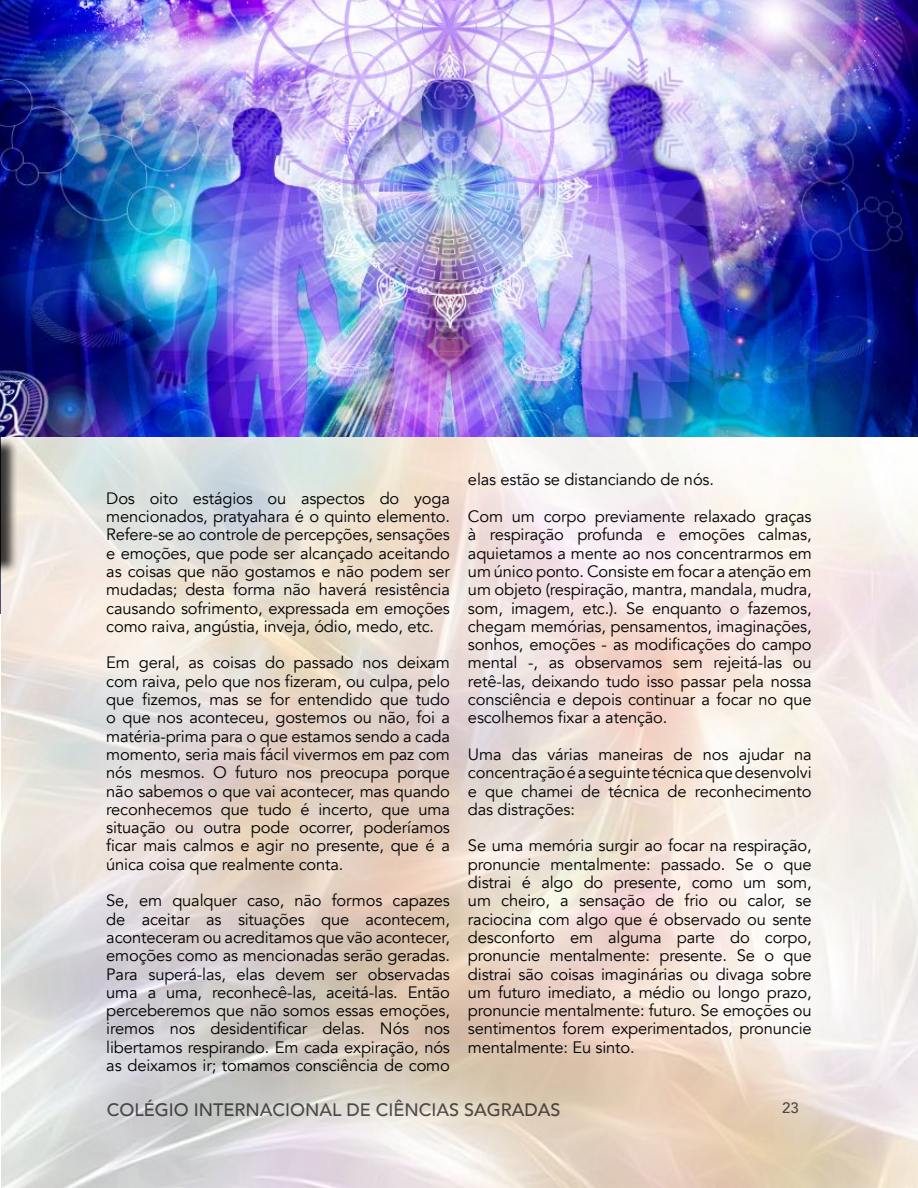
<style>
.page{position:relative;width:918px;height:1188px;background:#fff}
.page>*{position:absolute;margin:0;border:0;box-sizing:border-box;transform-origin:0 0}
.t1{font:500 18px "Avenir";color:#585757}
.t2{font:16.5px/18.3px "Avenir";letter-spacing:-.01em;color:#000;text-align:justify}
.t3{font:500 15px "Avenir";color:#585757}
</style>
<div class="page">
<img style="left:1px;top:0;width:917px;height:1188px">
<svg style="left:0;top:0;width:2px;height:615px"></svg>
<img style="left:0;top:434px;width:1px;height:180px">
<img style="left:1px;top:0;width:916px;height:436px">
<div style="left:0;top:437px;width:18px;height:138px;background:#000;opacity:.75"></div>
<p class="t2" style="left:106px;top:489px;width:345px">Dos oito estágios ou aspectos do yoga mencionados, pratyahara é o quinto elemento.<br>Refere-se ao controle de percepções, sensações e emoções, que pode ser alcançado aceitando as coisas que não gostamos e não podem ser mudadas; desta forma não haverá resistência causando sofrimento, expressada em emoções como raiva, angústia, inveja, ódio, medo, etc.</p>
<p class="t2" style="left:106px;top:654px;width:345px">Em geral, as coisas do passado nos deixam com raiva, pelo que nos fizeram, ou culpa, pelo que fizemos, mas se for entendido que tudo o que nos aconteceu, gostemos ou não, foi a matéria-prima para o que estamos sendo a cada momento, seria mais fácil vivermos em paz com nós mesmos. O futuro nos preocupa porque não sabemos o que vai acontecer, mas quando reconhecemos que tudo é incerto, que uma situação ou outra pode ocorrer, poderíamos ficar mais calmos e agir no presente, que é a única coisa que realmente conta.</p>
<p class="t2" style="left:106px;top:892px;width:345px">Se, em qualquer caso, não formos capazes de aceitar as situações que acontecem, aconteceram ou acreditamos que vão acontecer, emoções como as mencionadas serão geradas.<br>Para superá-las, elas devem ser observadas uma a uma, reconhecê-las, aceitá-las. Então perceberemos que não somos essas emoções, iremos nos desidentificar delas. Nós nos libertamos respirando. Em cada expiração, nós as deixamos ir; tomamos consciência de como</p>
<p class="t2" style="left:468px;top:471px;width:248px">elas estão se distanciando de nós.</p>
<p class="t2" style="left:468px;top:508px;width:345px">Com um corpo previamente relaxado graças à respiração profunda e emoções calmas, aquietamos a mente ao nos concentrarmos em um único ponto. Consiste em focar a atenção em um objeto (respiração, mantra, mandala, mudra, som, imagem, etc.). Se enquanto o fazemos, chegam memórias, pensamentos, imaginações, sonhos, emoções - as modificações do campo mental -, as observamos sem rejeitá-las ou retê-las, deixando tudo isso passar pela nossa consciência e depois continuar a focar no que escolhemos fixar a atenção.</p>
<p class="t2" style="left:468px;top:745px;width:345px">Uma das várias maneiras de nos ajudar na concentração é a seguinte técnica que desenvolvi e que chamei de técnica de reconhecimento das distrações:</p>
<p class="t2" style="left:468px;top:837px;width:345px">Se uma memória surgir ao focar na respiração, pronuncie mentalmente: passado. Se o que distrai é algo do presente, como um som, um cheiro, a sensação de frio ou calor, se raciocina com algo que é observado ou sente desconforto em alguma parte do corpo, pronuncie mentalmente: presente. Se o que distrai são coisas imaginárias ou divaga sobre um futuro imediato, a médio ou longo prazo, pronuncie mentalmente: futuro. Se emoções ou sentimentos forem experimentados, pronuncie mentalmente: Eu sinto.</p>
<p class="t1" style="left:107px;top:1094px;width:455px">COLÉGIO INTERNACIONAL DE CIÊNCIAS SAGRADAS</p>
<p class="t3" style="left:782px;top:1095px;width:18px">23</p>
</div>
